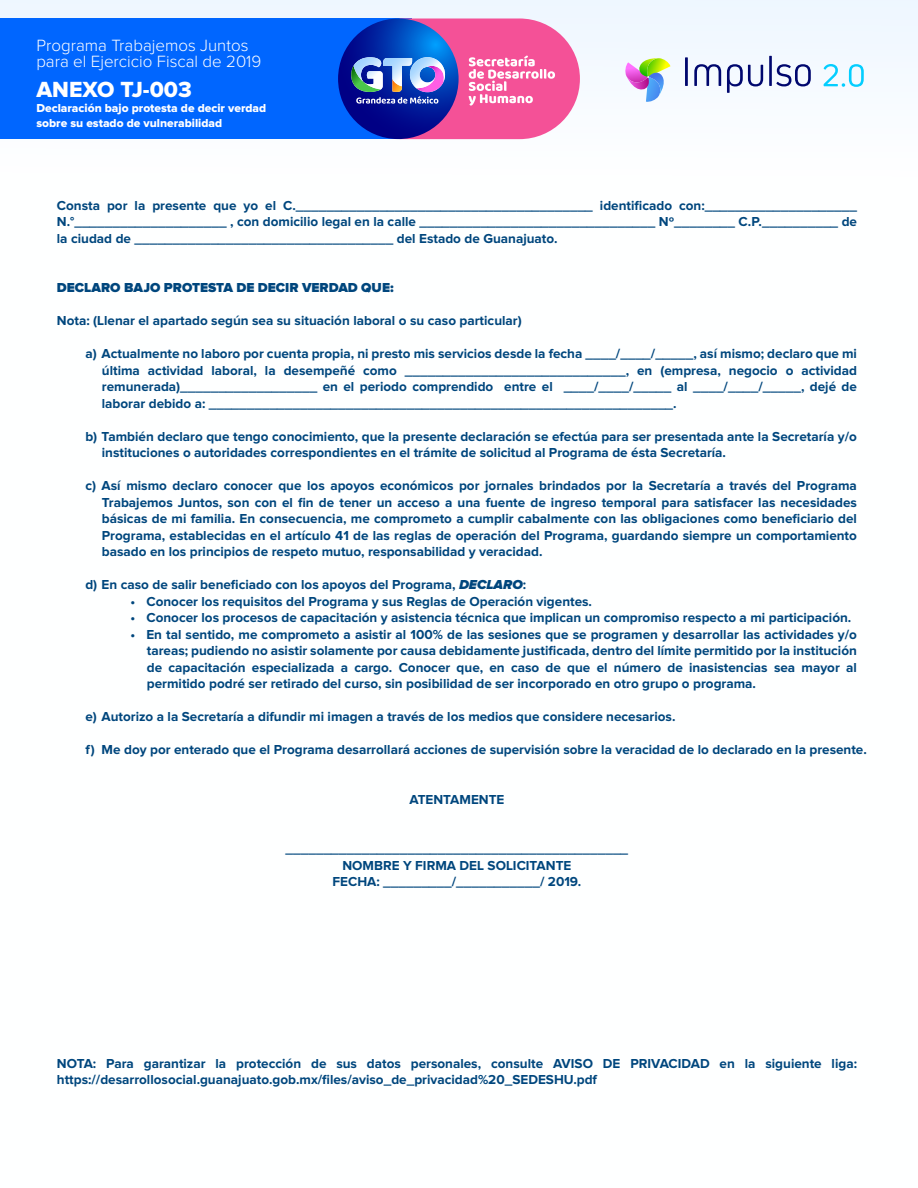
<style>
.page{position:relative;width:918px;height:1188px;background:#fff}
.page>*{position:absolute;margin:0;border:0;box-sizing:border-box;transform-origin:0 0}
.t1{font:22.8px "Proxima Nova Extrabld";color:#fff}
.t2{font:300 16.95px/16.2px "Proxima Nova";color:#fff}
.t3{font:700 13.5px/16.5px "Proxima Nova";color:#00467d;text-align:justify}
.t4{font:900 13.5px "Proxima Nova";color:#00467d}
.t5{font:12px/15px "Proxima Nova Extrabld";color:#fff}
.s1{font-weight:900;font-style:italic}
</style>
<div class="page">
<div style="left:0;top:18px;width:412px;height:121px;background:#06f"></div>
<svg style="left:338px;top:18px;width:242px;height:121px;background:#9860b0"></svg>
<svg style="left:624px;top:58px;width:46px;height:44px"></svg>
<hr style="left:685px;top:57px;width:3px;height:29px;background:#00076e">
<svg style="left:694px;top:64px;width:27px;height:22px"></svg>
<svg style="left:727px;top:64px;width:36px;height:29px"></svg>
<hr style="left:769px;top:56px;width:3px;height:30px;background:#00076e">
<svg style="left:776px;top:64px;width:35px;height:22px"></svg>
<svg style="left:824px;top:64px;width:40px;height:23px"></svg>
<p class="t2" style="left:36px;top:38px;width:226px">Programa Trabajemos Juntos para el Ejercicio Fiscal de 2019</p>
<h1 class="t1" style="left:36px;top:79px;width:157px">ANEXO TJ-003</h1>
<p class="t5" style="left:36px;top:101px;width:231px">Declaración bajo protesta de decir verdad sobre su estado de vulnerabilidad</p>
<p class="t3" style="left:57px;top:198px;width:802px">Consta por la presente que yo el C._______________________________________ identificado con:____________________ N.°____________________ , con domicilio legal en la calle _______________________________ Nº________ C.P.__________ de la ciudad de __________________________________ del Estado de Guanajuato.</p>
<p class="t4" style="left:57px;top:282px;width:338px">DECLARO BAJO PROTESTA DE DECIR VERDAD QUE:</p>
<p class="t3" style="left:57px;top:313px;width:466px">Nota: (Llenar el apartado según sea su situación laboral o su caso particular)</p>
<p class="t3" style="left:102px;top:346px;width:757px;text-indent:-16px">a) Actualmente no laboro por cuenta propia, ni presto mis servicios desde la fecha ____/____/_____, así mismo; declaro que mi última actividad laboral, la desempeñé como _____________________________, en (empresa, negocio o actividad remunerada)__________________ en el periodo comprendido entre el ____/____/_____ al ____/____/_____, dejé de laborar debido a: _____________________________________________________________.</p>
<p class="t3" style="left:102px;top:429px;width:757px;text-indent:-16px">b) También declaro que tengo conocimiento, que la presente declaración se efectúa para ser presentada ante la Secretaría y/o instituciones o autoridades correspondientes en el trámite de solicitud al Programa de ésta Secretaría.</p>
<p class="t3" style="left:102px;top:478px;width:757px;text-indent:-16px">c) Así mismo declaro conocer que los apoyos económicos por jornales brindados por la Secretaría a través del Programa Trabajemos Juntos, son con el fin de tener un acceso a una fuente de ingreso temporal para satisfacer las necesidades básicas de mi familia. En consecuencia, me comprometo a cumplir cabalmente con las obligaciones como beneficiario del Programa, establecidas en el artículo 41 de las reglas de operación del Programa, guardando siempre un comportamiento basado en los principios de respeto mutuo, responsabilidad y veracidad.</p>
<p class="t3" style="left:85px;top:577px;width:442px">d) En caso de salir beneficiado con los apoyos del Programa, <span class="s1">DECLARO</span>:</p>
<p class="t3" style="left:130px;top:594px;width:463px">• Conocer los requisitos del Programa y sus Reglas de Operación vigentes.</p>
<p class="t3" style="left:130px;top:610px;width:723px">• Conocer los procesos de capacitación y asistencia técnica que implican un compromiso respecto a mi participación.</p>
<p class="t3" style="left:147px;top:627px;width:712px;text-indent:-16px">• En tal sentido, me comprometo a asistir al 100% de las sesiones que se programen y desarrollar las actividades y/o tareas; pudiendo no asistir solamente por causa debidamente justificada, dentro del límite permitido por la institución de capacitación especializada a cargo. Conocer que, en caso de que el número de inasistencias sea mayor al permitido podré ser retirado del curso, sin posibilidad de ser incorporado en otro grupo o programa.</p>
<p class="t3" style="left:85px;top:709px;width:592px">e) Autorizo a la Secretaría a difundir mi imagen a través de los medios que considere necesarios.</p>
<p class="t3" style="left:85px;top:742px;width:783px">f) Me doy por enterado que el Programa desarrollará acciones de supervisión sobre la veracidad de lo declarado en la presente.</p>
<p class="t3" style="left:409px;top:791px;width:97px">ATENTAMENTE</p>
<p class="t3" style="left:286px;top:841px;width:344px;text-align:center">_____________________________________________<br>NOMBRE Y FIRMA DEL SOLICITANTE<br>FECHA: _________/___________/ 2019.</p>
<p class="t3" style="left:57px;top:1055px;width:802px">NOTA: Para garantizar la protección de sus datos personales, consulte AVISO DE PRIVACIDAD en la siguiente liga: https://desarrollosocial.guanajuato.gob.mx/files/aviso_de_privacidad%20_SEDESHU.pdf</p>
</div>
